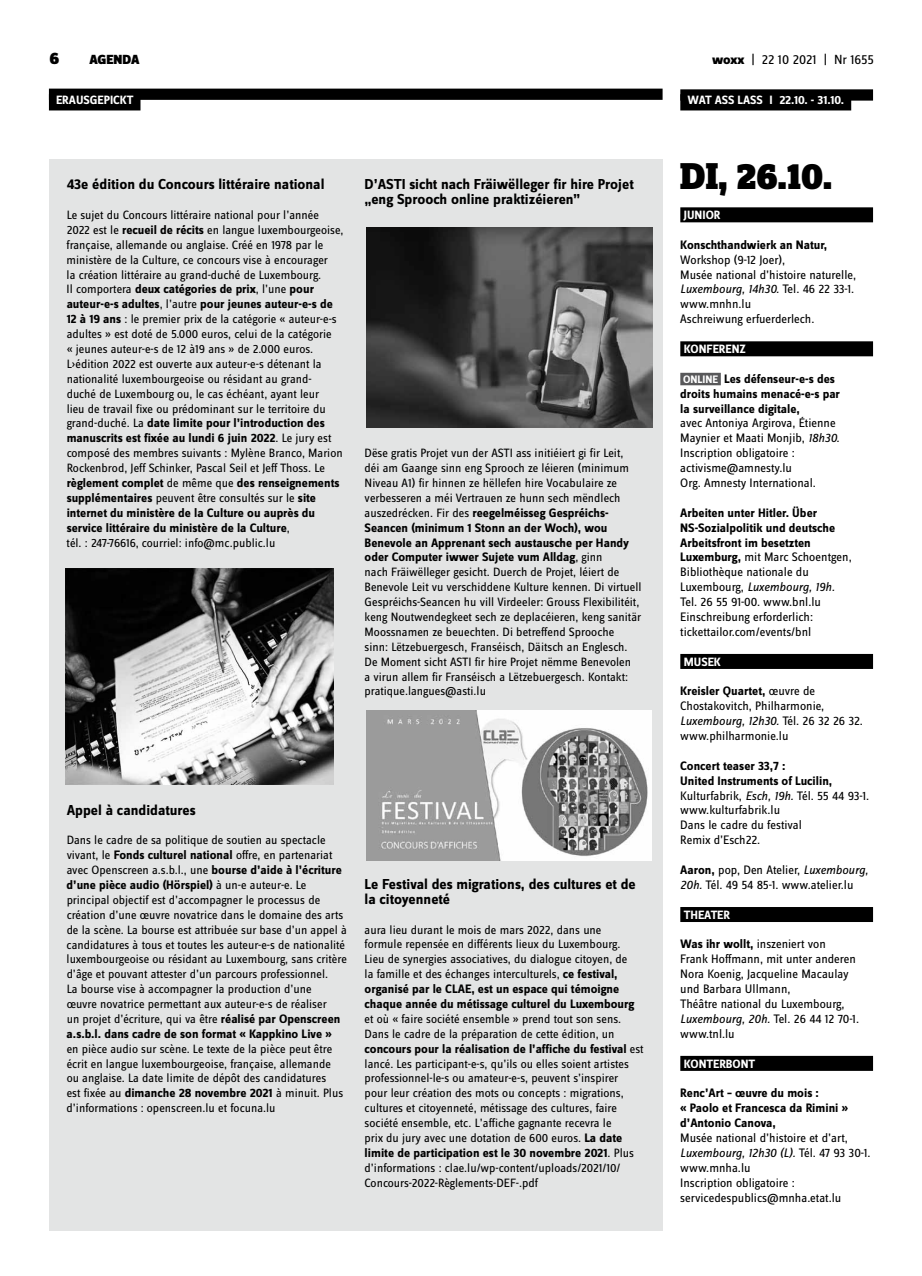
<style>
.page{position:relative;width:922px;height:1276px;background:#fff}
.page>*{position:absolute;margin:0;border:0;box-sizing:border-box;transform-origin:0 0}
.t1{font:900 38.75px "Zine Slab Dis";color:#000}
.t2{font:900 17.5px "Zine Sans Dis";color:#000}
.t3{font:700 15px/14.9px "Zine Sans Dis";color:#000}
.t4{font:13.75px "Zine Sans Dis";letter-spacing:-.01em;color:#000}
.t5{font:900 13.75px "Zine Sans Dis";color:#000}
.t6{font:12.75px/14.9px "Zine Sans Dis";color:#000}
.t7{font:700 12.75px/14.9px "Zine Sans Dis";color:#000}
.t8{font:12.5px/14.9px "Zine Sans Dis";color:#000}
.t9{font:700 12.5px "Zine Sans Dis";color:#fff}
.t10{font:700 11.25px "Zine Sans Dis";color:#fff}
.s1{font-weight:800}
.s2{font-weight:700;font-size:12.75px}
.s3{font-weight:400;font-size:12.5px}
.s4{font-style:italic}
.s5{font-weight:700}
</style>
<div class="page">
<div style="left:49px;top:89px;width:613px;height:11px;background:#000"></div>
<div style="left:49px;top:159px;width:613px;height:1072px;background:#e3e4e4"></div>
<div style="left:49px;top:94px;width:91px;height:16px;background:#000"></div>
<img style="left:65px;top:569px;width:268px;height:215px">
<div style="left:680px;top:207px;width:192px;height:15px;background:#000"></div>
<div style="left:680px;top:341px;width:192px;height:15px;background:#000"></div>
<div style="left:680px;top:373px;width:40px;height:12px;background:#58585a"></div>
<div style="left:680px;top:654px;width:192px;height:15px;background:#000"></div>
<div style="left:680px;top:907px;width:192px;height:15px;background:#000"></div>
<div style="left:680px;top:1056px;width:192px;height:15px;background:#000"></div>
<img style="left:366px;top:227px;width:286px;height:200px">
<div style="left:680px;top:89px;width:192px;height:12px;background:#000"></div>
<div style="left:680px;top:94px;width:171px;height:16px;background:#000"></div>
<img style="left:366px;top:710px;width:284px;height:150px">
<h2 class="t2" style="left:50px;top:49px;width:11px">6</h2>
<p class="t5" style="left:89px;top:52px;width:52px">AGENDA</p>
<p class="t4" style="left:711px;top:53px;width:163px"><span class="s1">woxx</span> | 22 10 2021 | Nr 1655</p>
<p class="t9" style="left:56px;top:93px;width:79px">ERAUSGEPICKT</p>
<p class="t3" style="left:67px;top:178px;width:259px">43e édition du Concours littéraire national</p>
<p class="t8" style="left:67px;top:208px;width:278px">Le sujet du Concours littéraire national pour l’année 2022 est le <span class="s2">recueil de récits</span> en langue luxembourgeoise, française, allemande ou anglaise. Créé en 1978 par le ministère de la Culture, ce concours vise à encourager<br>la création littéraire au grand-duché de Luxembourg.</p>
<p class="t7" style="left:67px;top:282px;width:268px"><span class="s3">Il comportera</span> deux catégories de prix<span class="s3">, l’une</span> pour auteur-e-s adultes<span class="s3">, l’autre</span> pour jeunes auteur-e-s de</p>
<p class="t8" style="left:67px;top:312px;width:271px"><span class="s2">12 à 19 ans</span> : le premier prix de la catégorie « auteur-e-s adultes » est doté de 5.000 euros, celui de la catégorie « jeunes auteur-e-s de 12 à19 ans » de 2.000 euros.<br>L›édition 2022 est ouverte aux auteur-e-s détenant la nationalité luxembourgeoise ou résidant au grand&shy;duché de Luxembourg ou, le cas échéant, ayant leur lieu de travail fixe ou prédominant sur le territoire du</p>
<p class="t7" style="left:67px;top:416px;width:266px"><span class="s3">grand-duché. La</span> date limite pour l’introduction des manuscrits est fixée au lundi 6 juin 2022<span class="s3">. Le jury est</span></p>
<p class="t8" style="left:67px;top:446px;width:277px">composé des membres suivants : Mylène Branco, Marion<br>Rockenbrod, Jeff Schinker, Pascal Seil et Jeff Thoss. Le</p>
<p class="t7" style="left:67px;top:476px;width:274px">règlement complet <span class="s3">de même que</span> des renseignements</p>
<p class="t8" style="left:67px;top:491px;width:251px"><span class="s2">supplémentaires</span> peuvent être consultés sur le <span class="s2">site</span></p>
<p class="t7" style="left:67px;top:506px;width:250px">internet du ministère de la Culture ou auprès du service littéraire du ministère de la Culture<span class="s3">,</span></p>
<p class="t8" style="left:67px;top:535px;width:210px">tél. : 247-76616, courriel: info@mc.public.lu</p>
<p class="t3" style="left:364px;top:178px;width:270px">D’ASTI sicht nach Fräiwëlleger fir hire Projet „eng Sprooch online praktizéieren”</p>
<p class="t8" style="left:364px;top:446px;width:266px">Dëse gratis Projet vun der ASTI ass initiéiert gi fir Leit, déi am Gaange sinn eng Sprooch ze léieren (minimum Niveau A1) fir hinnen ze hëllefen hire Vocabulaire ze verbesseren a méi Vertrauen ze hunn sech mëndlech</p>
<p class="t7" style="left:364px;top:506px;width:266px"><span class="s3">auszedrécken. Fir des</span> reegelméisseg Gespréichs-Seancen (minimum 1 Stonn an der Woch), wou Benevole an Apprenant sech austausche per Handy oder Computer iwwer Sujete vum Alldag<span class="s3">, ginn</span></p>
<p class="t8" style="left:364px;top:565px;width:278px">nach Fräiwëlleger gesicht. Duerch de Projet, léiert de Benevole Leit vu verschiddene Kulture kennen. Di virtuell Gespréichs-Seancen hu vill Virdeeler: Grouss Flexibilitéit, keng Noutwendegkeet sech ze deplacéieren, keng sanitär Moossnamen ze beuechten. Di betreffend Sprooche<br>sinn: Lëtzebuergesch, Franséisch, Däitsch an Englesch.<br>De Moment sicht ASTI fir hire Projet nëmme Benevolen<br>a virun allem fir Franséisch a Lëtzebuergesch. Kontakt: pratique.langues@asti.lu</p>
<p class="t3" style="left:67px;top:803px;width:130px">Appel à candidatures</p>
<p class="t8" style="left:67px;top:833px;width:276px">Dans le cadre de sa politique de soutien au spectacle vivant, le <span class="s2">Fonds culturel national</span> offre, en partenariat avec Openscreen a.s.b.l., une <span class="s2">bourse d’aide à l’écriture</span></p>
<p class="t7" style="left:67px;top:878px;width:241px">d’une pièce audio (Hörspiel) <span class="s3">à un-e auteur-e. Le</span></p>
<p class="t8" style="left:67px;top:893px;width:282px">principal objectif est d’accompagner le processus de création d’une œuvre novatrice dans le domaine des arts de la scène. La bourse est attribuée sur base d’un appel à candidatures à tous et toutes les auteur-e-s de nationalité luxembourgeoise ou résidant au Luxembourg, sans critère d’âge et pouvant attester d’un parcours professionnel.<br>La bourse vise à accompagner la production d’une<br>œuvre novatrice permettant aux auteur-e-s de réaliser<br>un projet d’écriture, qui va être <span class="s2">réalisé par Openscreen</span></p>
<p class="t7" style="left:67px;top:1026px;width:266px">a.s.b.l. dans cadre de son format « Kappkino Live »</p>
<p class="t8" style="left:67px;top:1041px;width:278px">en pièce audio sur scène. Le texte de la pièce peut être écrit en langue luxembourgeoise, française, allemande ou anglaise. La date limite de dépôt des candidatures<br>est fixée au <span class="s2">dimanche 28 novembre 2021</span> à minuit. Plus d’informations : openscreen.lu et focuna.lu</p>
<p class="t3" style="left:364px;top:877px;width:272px">Le Festival des migrations, des cultures et de la citoyenneté</p>
<p class="t8" style="left:364px;top:922px;width:264px">aura lieu durant le mois de mars 2022, dans une formule repensée en différents lieux du Luxembourg.<br>Lieu de synergies associatives, du dialogue citoyen, de la famille et des échanges interculturels, <span class="s2">ce festival,</span></p>
<p class="t7" style="left:364px;top:982px;width:271px">organisé par le CLAE, est un espace qui témoigne chaque année du métissage culturel du Luxembourg</p>
<p class="t8" style="left:364px;top:1012px;width:258px">et où « faire société ensemble » prend tout son sens.<br>Dans le cadre de la préparation de cette édition, un</p>
<p class="t7" style="left:364px;top:1041px;width:280px">concours pour la réalisation de l’affiche du festival <span class="s3">est</span></p>
<p class="t8" style="left:364px;top:1056px;width:266px">lancé. Les participant-e-s, qu’ils ou elles soient artistes professionnel-le-s ou amateur-e-s, peuvent s’inspirer pour leur création des mots ou concepts : migrations, cultures et citoyenneté, métissage des cultures, faire société ensemble, etc. L’affiche gagnante recevra le prix du jury avec une dotation de 600 euros. <span class="s2">La date</span></p>
<p class="t7" style="left:364px;top:1146px;width:271px">limite de participation est le 30 novembre 2021<span class="s3">. Plus</span></p>
<p class="t8" style="left:364px;top:1160px;width:257px">d’informations : clae.lu/wp-content/uploads/2021/10/<br>Concours-2022-Règlements-DEF-.pdf</p>
<p class="t9" style="left:687px;top:93px;width:69px">WAT ASS LASSI</p>
<p class="t9" style="left:779px;top:93px;width:66px">22.10. - 31.10.</p>
<h1 class="t1" style="left:680px;top:156px;width:153px">Di, 26.10.</h1>
<p class="t9" style="left:683px;top:208px;width:36px">junior</p>
<p class="t7" style="left:680px;top:238px;width:148px">Konschthandwierk an Natur,</p>
<p class="t6" style="left:680px;top:253px;width:177px">Workshop (9-12 Joer),<br>Musée national d’histoire naturelle,<br><span class="s4">Luxembourg, 14h30.</span> Tel. 46 22 33-1. www.mnhn.lu<br>Aschreiwung erfuerderlech.</p>
<p class="t9" style="left:683px;top:342px;width:64px">konferenz</p>
<p class="t10" style="left:683px;top:373px;width:26px">ONLINE</p>
<p class="t7" style="left:680px;top:372px;width:161px;text-indent:44px">Les défenseur-e-s des droits humains menacé-e-s par la surveillance digitale,</p>
<p class="t6" style="left:680px;top:416px;width:161px">avec Antoniya Argirova, Étienne<br>Maynier et Maati Monjib, <span class="s4">18h30.<br></span>Inscription obligatoire : activisme@amnesty.lu<br>Org. Amnesty International.</p>
<p class="t6" style="left:680px;top:506px;width:173px"><span class="s5">Arbeiten unter Hitler. Über<br>NS-Sozialpolitik und deutsche<br>Arbeitsfront im besetzten<br>Luxemburg,</span> mit Marc Schoentgen,<br>Bibliothèque nationale du<br>Luxembourg, <span class="s4">Luxembourg, 19h.<br></span>Tel. 26 55 91-00. www.bnl.lu<br>Einschreibung erforderlich: tickettailor.com/events/bnl</p>
<p class="t9" style="left:683px;top:655px;width:39px">musek</p>
<p class="t6" style="left:680px;top:684px;width:184px"><span class="s5">Kreisler Quartet,</span> œuvre de<br>Chostakovitch, Philharmonie,<br><span class="s4">Luxembourg, 12h30.</span> Tél. 26 32 26 32. www.philharmonie.lu</p>
<p class="t6" style="left:680px;top:759px;width:190px"><span class="s5">Concert teaser 33,7 :<br>United Instruments of Lucilin,<br></span>Kulturfabrik, <span class="s4">Esch, 19h.</span> Tél. 55 44 93-1. www.kulturfabrik.lu<br>Dans le cadre du festival<br>Remix d’Esch22.</p>
<p class="t6" style="left:680px;top:863px;width:189px"><span class="s5">Aaron,</span> pop, Den Atelier, <span class="s4">Luxembourg,<br>20h.</span> Tél. 49 54 85-1. www.atelier.lu</p>
<p class="t9" style="left:683px;top:908px;width:46px">th eater</p>
<p class="t6" style="left:680px;top:937px;width:180px"><span class="s5">Was ihr wollt,</span> inszeniert von<br>Frank Hoffmann, mit unter anderen<br>Nora Koenig, Jacqueline Macaulay und Barbara Ullmann,<br>Théâtre national du Luxembourg,<br><span class="s4">Luxembourg, 20h.</span> Tel. 26 44 12 70-1. www.tnl.lu</p>
<p class="t9" style="left:683px;top:1057px;width:70px">konterbont</p>
<p class="t7" style="left:680px;top:1086px;width:169px">Renc’Art – œuvre du mois :<br>« Paolo et Francesca da Rimini » d’Antonio Canova,</p>
<p class="t6" style="left:680px;top:1131px;width:192px">Musée national d’histoire et d’art,<br><span class="s4">Luxembourg, 12h30 (L).</span> Tél. 47 93 30-1. www.mnha.lu<br>Inscription obligatoire : servicedespublics@mnha.etat.lu</p>
</div>
